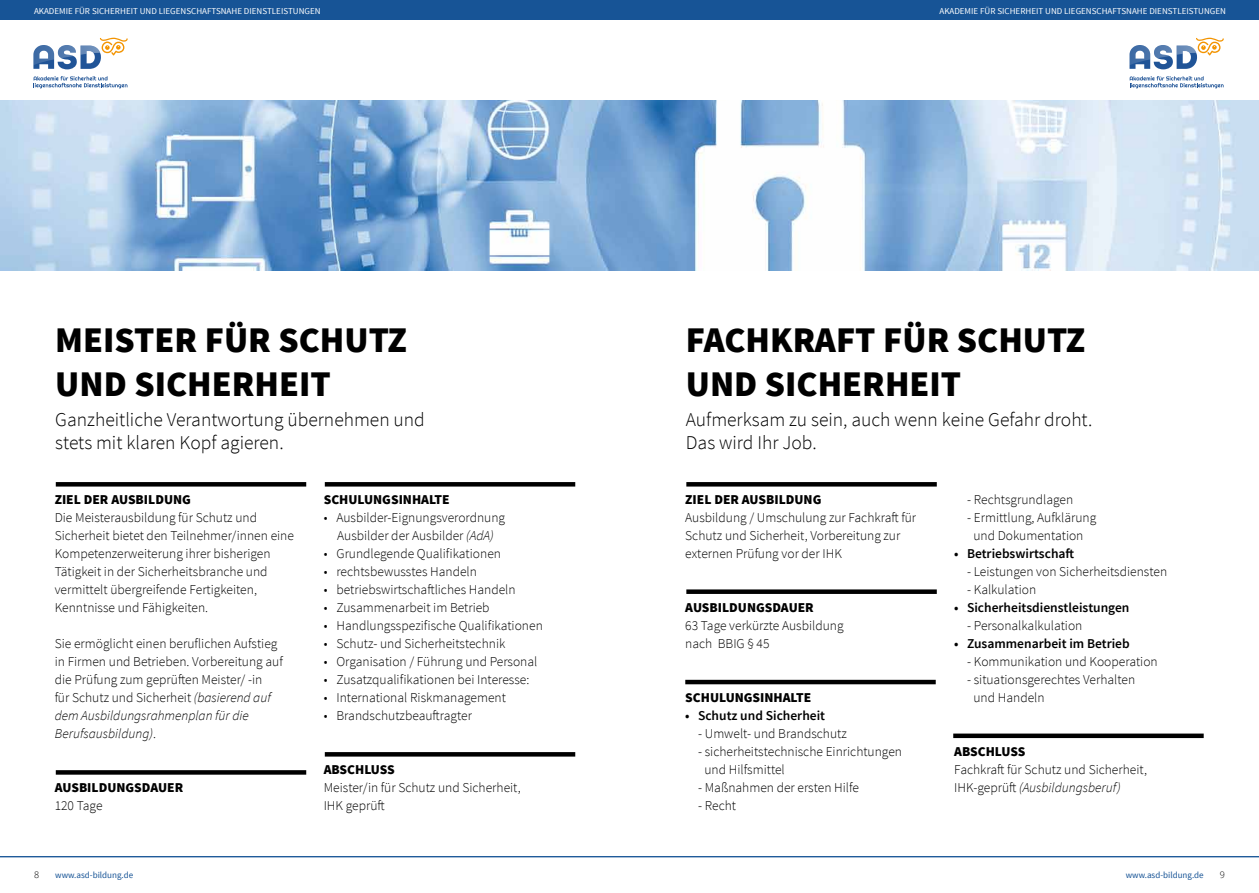
<style>
.page{position:relative;width:1259px;height:893px;background:#fff}
.page>*{position:absolute;margin:0;border:0;box-sizing:border-box;transform-origin:0 0}
.t1{font:900 36px/43.2px "Source Sans Pro";color:#000}
.t2{font:300 19.5px/23.4px "Source Sans Pro";color:#000}
.t3{font:300 13.5px/18px "Source Sans Pro";color:#000}
.t4{font:900 13.5px "Source Sans Pro";color:#000}
.t5{font:600 13.5px "Source Sans Pro";color:#000}
.t6{font:9px "Source Sans Pro";color:#fff}
.t7{font:9px "Source Sans Pro";color:#175496}
.t8{font:300 9px "Open Sans";color:#000}
.s1{font-style:italic}
</style>
<div class="page">
<hr style="left:0;top:856px;width:1259px;height:1px;background:#175496">
<img style="left:0;top:100px;width:1259px;height:170px">
<div style="left:0;top:0;width:1259px;height:20px;background:#175496"></div>
<div style="left:56px;top:482px;width:250px;height:5px;background:#000"></div>
<div style="left:325px;top:482px;width:250px;height:5px;background:#000"></div>
<div style="left:56px;top:770px;width:250px;height:5px;background:#000"></div>
<div style="left:325px;top:752px;width:250px;height:5px;background:#000"></div>
<div style="left:686px;top:482px;width:250px;height:5px;background:#000"></div>
<hr style="left:685px;top:680px;width:250px;height:4px;background:#000">
<hr style="left:953px;top:734px;width:250px;height:4px;background:#000">
<div style="left:686px;top:589px;width:250px;height:5px;background:#000"></div>
<svg style="left:33px;top:38px;width:95px;height:31px"></svg>
<svg style="left:34px;top:76px;width:93px;height:12px"></svg>
<svg style="left:1129px;top:38px;width:94px;height:31px"></svg>
<svg style="left:1129px;top:76px;width:94px;height:12px"></svg>
<p class="t6" style="left:34px;top:5px;width:288px">AKADEMIE FÜR SICHERHEIT UND LIEGENSCHAFTSNAHE DIENSTLEISTUNGEN</p>
<h1 class="t1" style="left:55px;top:320px;width:333px">MEISTER FÜR SCHUTZ<br>UND SICHERHEIT</h1>
<h2 class="t2" style="left:55px;top:408px;width:371px">Ganzheitliche Verantwortung übernehmen und stets mit klaren Kopf agieren.</h2>
<p class="t4" style="left:55px;top:491px;width:138px">ZIEL DER AUSBILDUNG</p>
<p class="t3" style="left:55px;top:509px;width:241px">Die Meisterausbildung für Schutz und Sicherheit bietet den Teilnehmer/innen eine Kompetenzerweiterung ihrer bisherigen Tätigkeit in der Sicherheitsbranche und vermittelt übergreifende Fertigkeiten, Kenntnisse und Fähigkeiten.</p>
<p class="t3" style="left:55px;top:635px;width:230px">Sie ermöglicht einen beruflichen Aufstieg in Firmen und Betrieben. Vorbereitung auf die Prüfung zum geprüften Meister/ -in<br>für Schutz und Sicherheit <span class="s1">(basierend auf dem Ausbildungsrahmenplan für die Berufsausbildung)</span>.</p>
<p class="t4" style="left:55px;top:779px;width:130px">AUSBILDUNGSDAUER</p>
<p class="t3" style="left:55px;top:797px;width:49px">120 Tage</p>
<p class="t4" style="left:324px;top:491px;width:127px">SCHULUNGSINHALTE</p>
<p class="t3" style="left:324px;top:509px;width:183px;text-align:center">• Ausbilder-Eignungsverordnung<br>Ausbilder der Ausbilder <span class="s1">(AdA)</span></p>
<p class="t3" style="left:324px;top:545px;width:179px">• Grundlegende Qualifikationen</p>
<p class="t3" style="left:324px;top:563px;width:155px">• rechtsbewusstes Handeln</p>
<p class="t3" style="left:324px;top:581px;width:193px">• betriebswirtschaftliches Handeln</p>
<p class="t3" style="left:324px;top:599px;width:167px">• Zusammenarbeit im Betrieb</p>
<p class="t3" style="left:324px;top:617px;width:221px">• Handlungsspezifische Qualifikationen</p>
<p class="t3" style="left:324px;top:635px;width:183px">• Schutz- und Sicherheitstechnik</p>
<p class="t3" style="left:324px;top:652px;width:215px">• Organisation / Führung und Personal</p>
<p class="t3" style="left:324px;top:670px;width:207px">• Zusatzqualifikationen bei Interesse:</p>
<p class="t3" style="left:324px;top:688px;width:184px">• International Riskmanagement</p>
<p class="t3" style="left:324px;top:706px;width:150px">• Brandschutzbeauftragter</p>
<p class="t4" style="left:324px;top:761px;width:73px">ABSCHLUSS</p>
<p class="t3" style="left:324px;top:778px;width:198px">Meister/in für Schutz und Sicherheit,<br>IHK geprüft</p>
<p class="t6" style="left:939px;top:5px;width:288px">AKADEMIE FÜR SICHERHEIT UND LIEGENSCHAFTSNAHE DIENSTLEISTUNGEN</p>
<h1 class="t1" style="left:686px;top:320px;width:381px">FACHKRAFT FÜR SCHUTZ<br>UND SICHERHEIT</h1>
<h2 class="t2" style="left:686px;top:408px;width:408px">Aufmerksam zu sein, auch wenn keine Gefahr droht.<br>Das wird Ihr Job.</h2>
<p class="t4" style="left:685px;top:491px;width:138px">ZIEL DER AUSBILDUNG</p>
<p class="t3" style="left:685px;top:509px;width:232px">Ausbildung / Umschulung zur Fachkraft für<br>Schutz und Sicherheit, Vorbereitung zur externen Prüfung vor der IHK</p>
<p class="t4" style="left:685px;top:599px;width:130px">AUSBILDUNGSDAUER</p>
<p class="t3" style="left:685px;top:617px;width:160px">63 Tage verkürzte Ausbildung nach BBIG § 45</p>
<p class="t4" style="left:685px;top:689px;width:127px">SCHULUNGSINHALTE</p>
<p class="t5" style="left:685px;top:707px;width:141px">• Schutz und Sicherheit</p>
<p class="t3" style="left:698px;top:725px;width:150px">- Umwelt- und Brandschutz</p>
<p class="t3" style="left:704px;top:743px;width:199px;text-indent:-6px">- sicherheitstechnische Einrichtungen und Hilfsmittel</p>
<p class="t3" style="left:698px;top:779px;width:162px">- Maßnahmen der ersten Hilfe</p>
<p class="t3" style="left:698px;top:797px;width:40px">- Recht</p>
<p class="t3" style="left:967px;top:491px;width:108px">- Rechtsgrundlagen</p>
<p class="t3" style="left:967px;top:509px;width:131px;text-align:center">- Ermittlung, Aufklärung und Dokumentation</p>
<p class="t5" style="left:954px;top:545px;width:121px">• Betriebswirtschaft</p>
<p class="t3" style="left:967px;top:563px;width:202px">- Leistungen von Sicherheitsdiensten</p>
<p class="t3" style="left:967px;top:581px;width:71px">- Kalkulation</p>
<p class="t5" style="left:954px;top:599px;width:177px">• Sicherheitsdienstleistungen</p>
<p class="t3" style="left:967px;top:617px;width:117px">- Personalkalkulation</p>
<p class="t5" style="left:954px;top:635px;width:177px">• Zusammenarbeit im Betrieb</p>
<p class="t3" style="left:967px;top:652px;width:192px">- Kommunikation und Kooperation</p>
<p class="t3" style="left:973px;top:670px;width:163px;text-indent:-6px">- situationsgerechtes Verhalten und Handeln</p>
<p class="t4" style="left:954px;top:743px;width:73px">ABSCHLUSS</p>
<p class="t3" style="left:954px;top:760px;width:194px">Fachkraft für Schutz und Sicherheit,<br>IHK-geprüft <span class="s1">(Ausbildungsberuf)</span></p>
<p class="t8" style="left:34px;top:869px;width:7px">8</p>
<p class="t7" style="left:55px;top:869px;width:79px">WWW.ASD-BILDUNG.DE</p>
<p class="t7" style="left:1125px;top:869px;width:79px">WWW.ASD-BILDUNG.DE</p>
<p class="t8" style="left:1219px;top:869px;width:7px">9</p>
</div>
